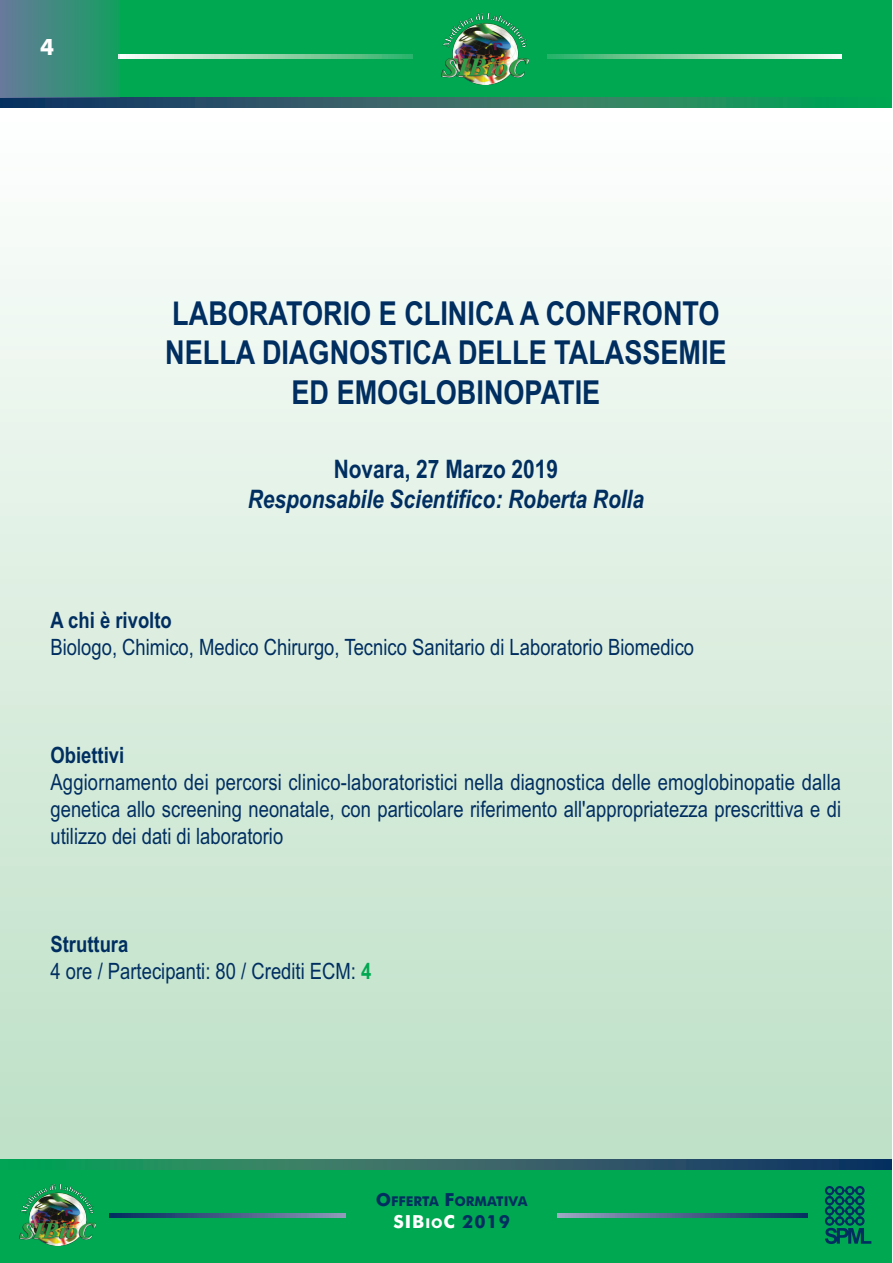
<style>
.page{position:relative;width:893px;height:1263px;background:#fff}
.page>*{position:absolute;margin:0;border:0;box-sizing:border-box;transform-origin:0 0}
.t1{font:700 33px/39.6px "Arial Narrow";color:#002e60;text-align:center}
.t2{font:italic 700 25.5px "Arial Narrow";color:#002e60}
.t3{font:700 25.5px "Arial Narrow";color:#002e60}
.t4{font:22.5px/27px "Arial Narrow";color:#002e60;text-align:justify}
.t5{font:700 22.5px "Arial Narrow";color:#002e60}
.t6{font:700 22.5px "Futura BT";color:#fff}
.t7{font:700 18px "Futura BT";letter-spacing:.05em;color:#fff}
.t8{font:700 13.5px "Futura BT";color:#002e60}
.s1{font-weight:700;color:#00a851}
.s2{font-size:18px}
.s3{font-size:13.5px}
.s4{color:#002e60}
</style>
<div class="page">
<div style="left:0;top:0;width:891px;height:106px;background:#00a851"></div>
<svg style="left:0;top:97px;width:891px;height:10px"></svg>
<div style="left:0;top:123px;width:891px;height:1140px;background:linear-gradient(to bottom,#fcfefd,#b7dcc0)"></div>
<div style="left:0;top:1168px;width:891px;height:95px;background:#00a851"></div>
<img style="left:20px;top:1184px;width:76px;height:62px">
<svg style="left:110px;top:1213px;width:698px;height:4px"></svg>
<svg style="left:825px;top:1186px;width:46px;height:58px"></svg>
<div style="left:347px;top:1192px;width:210px;height:45px;background:#00a851"></div>
<svg style="left:0;top:1159px;width:891px;height:10px"></svg>
<svg style="left:119px;top:54px;width:722px;height:4px"></svg>
<div style="left:413px;top:13px;width:134px;height:81px;background:#00a851"></div>
<img style="left:441px;top:14px;width:87px;height:71px">
<div style="left:0;top:0;width:119px;height:97px;background:linear-gradient(to right,#677a9c,#149e60)"></div>
<p class="t6" style="left:40px;top:34px;width:16px">4</p>
<p class="t1" style="left:165px;top:296px;width:563px">LABORATORIO E CLINICA A CONFRONTO<br>NELLA DIAGNOSTICA DELLE TALASSEMIE<br>ED EMOGLOBINOPATIE</p>
<p class="t3" style="left:334px;top:459px;width:226px">Novara, 27 Marzo 2019</p>
<p class="t2" style="left:248px;top:490px;width:398px">Responsabile Scientifico: Roberta Rolla</p>
<p class="t5" style="left:50px;top:612px;width:123px">A chi è rivolto</p>
<p class="t4" style="left:50px;top:636px;width:645px">Biologo, Chimico, Medico Chirurgo, Tecnico Sanitario di Laboratorio Biomedico</p>
<p class="t5" style="left:50px;top:747px;width:75px">Obiettivi</p>
<p class="t4" style="left:50px;top:771px;width:792px">Aggiornamento dei percorsi clinico-laboratoristici nella diagnostica delle emoglobinopatie dalla genetica allo screening neonatale, con particolare riferimento all'appropriatezza prescrittiva e di utilizzo dei dati di laboratorio</p>
<p class="t5" style="left:50px;top:936px;width:79px">Struttura</p>
<p class="t4" style="left:50px;top:960px;width:323px">4 ore / Partecipanti: 80 / Crediti ECM: <span class="s1">4</span></p>
<p class="t8" style="left:376px;top:1194px;width:153px"><span class="s2">O</span>FFERTA <span class="s2">F</span>ORMATIVA</p>
<p class="t7" style="left:394px;top:1211px;width:118px">SIB<span class="s3">IO</span>C <span class="s4">2019</span></p>
</div>
